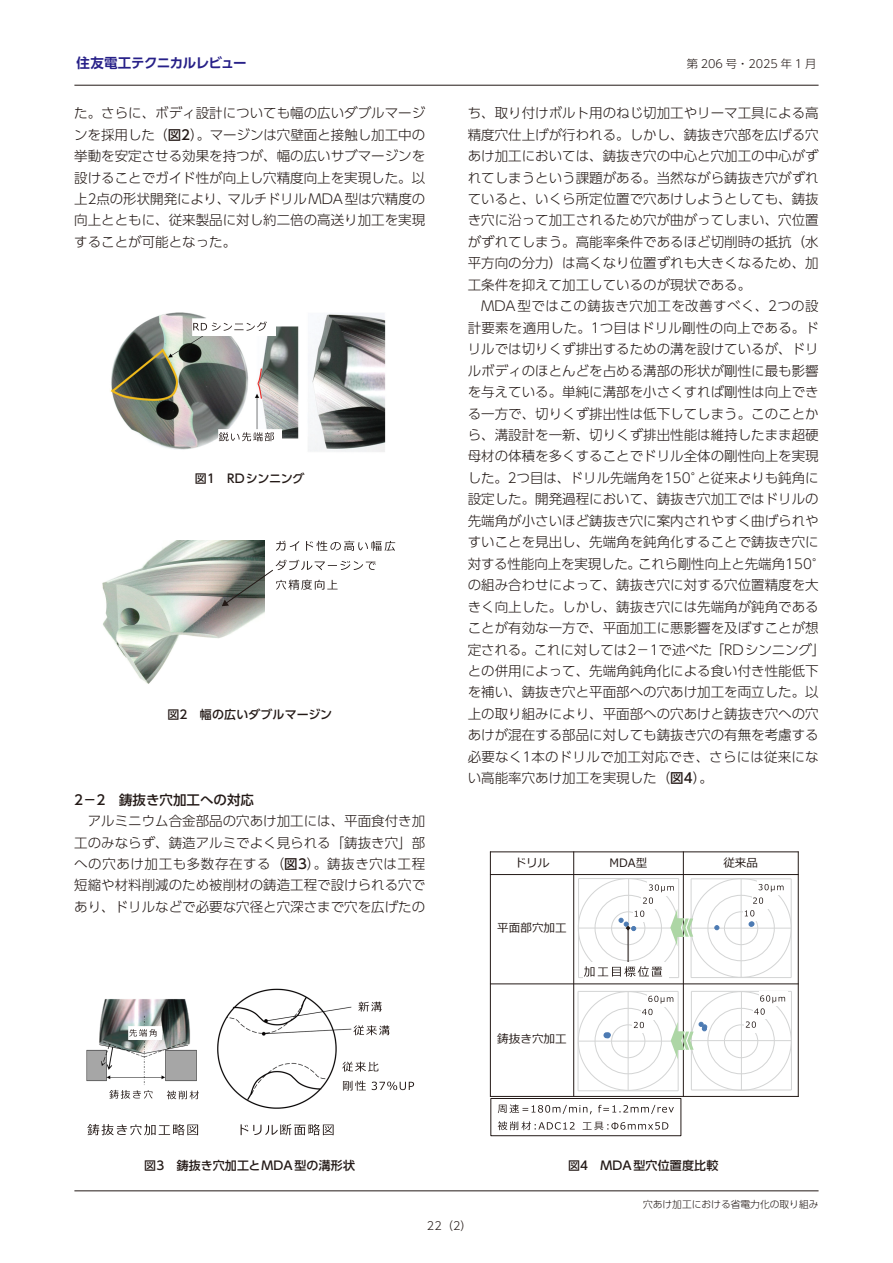
<style>
.page{position:relative;width:893px;height:1263px;background:#fff}
.page>*{position:absolute;margin:0;border:0;box-sizing:border-box;transform-origin:0 0}
.本文-基本{font:300 13.5px/21.5px "UD Shin Go Pro";color:#231916;text-align:justify}
.本文-小見出し{font:500 13.5px "UD Shin Go Pro";color:#231916}
.t1{font:700 13.5px "UD Shin Go Pro De";letter-spacing:-.035em;color:#272088}
.キャプション{font:500 12px "UD Shin Go Pro";letter-spacing:.015em;color:#231916}
.キャプション-2{font:500 12px "UD Shin Go Pro";letter-spacing:-.025em;color:#231916}
.t2{font:11.55px "Meiryo";color:#231916}
.t3{font:300 11.25px "UD Shin Go Pro";color:#231916}
.t4{font:300 9.75px "UD Shin Go Pro";color:#231916}
.s1{font-weight:500}
</style>
<div class="page">
<hr style="left:74px;top:85px;width:745px;height:1px;background:#231916">
<hr style="left:74px;top:1190px;width:745px;height:1px;background:#231916">
<img style="left:110px;top:313px;width:276px;height:139px">
<img style="left:218px;top:429px;width:63px;height:17px">
<svg style="left:219px;top:432px;width:55px;height:9px"></svg>
<img style="left:192px;top:319px;width:84px;height:16px">
<svg style="left:193px;top:321px;width:74px;height:10px"></svg>
<svg style="left:276px;top:541px;width:119px;height:10px"></svg>
<img style="left:102px;top:540px;width:162px;height:144px">
<svg style="left:222px;top:560px;width:154px;height:46px"></svg>
<img style="left:86px;top:988px;width:266px;height:121px">
<svg style="left:358px;top:1002px;width:24px;height:9px"></svg>
<svg style="left:353px;top:1025px;width:37px;height:10px"></svg>
<img style="left:342px;top:1058px;width:73px;height:35px">
<svg style="left:342px;top:1062px;width:36px;height:9px"></svg>
<svg style="left:343px;top:1081px;width:71px;height:10px"></svg>
<img style="left:87px;top:1125px;width:112px;height:11px">
<svg style="left:87px;top:1124px;width:111px;height:11px"></svg>
<img style="left:240px;top:1124px;width:94px;height:12px">
<svg style="left:241px;top:1124px;width:93px;height:11px"></svg>
<div style="left:166px;top:1087px;width:39px;height:16px;background:#fff"></div>
<svg style="left:167px;top:1090px;width:32px;height:9px"></svg>
<div style="left:109px;top:1087px;width:49px;height:15px;background:#fff"></div>
<svg style="left:109px;top:1090px;width:43px;height:9px"></svg>
<div style="left:129px;top:1026px;width:33px;height:13px;background:#fff"></div>
<img style="left:129px;top:1026px;width:28px;height:11px">
<svg style="left:129px;top:1029px;width:27px;height:7px"></svg>
<hr style="left:573px;top:851px;width:1px;height:246px;background:#231916">
<hr style="left:683px;top:851px;width:1px;height:246px;background:#231916">
<hr style="left:490px;top:874px;width:309px;height:1px;background:#231916">
<hr style="left:490px;top:983px;width:309px;height:1px;background:#231916">
<hr style="left:490px;top:851px;width:1px;height:246px;background:#231916">
<hr style="left:798px;top:851px;width:1px;height:246px;background:#231916">
<hr style="left:490px;top:851px;width:309px;height:1px;background:#231916">
<hr style="left:490px;top:1096px;width:309px;height:1px;background:#231916">
<hr style="left:691px;top:977px;width:100px;height:1px;background:#d3d4d4">
<hr style="left:691px;top:928px;width:100px;height:1px;background:#d3d4d4">
<hr style="left:691px;top:878px;width:100px;height:1px;background:#d3d4d4">
<hr style="left:691px;top:879px;width:1px;height:98px;background:#d3d4d4">
<hr style="left:741px;top:879px;width:1px;height:98px;background:#d3d4d4">
<hr style="left:791px;top:879px;width:1px;height:98px;background:#d3d4d4">
<svg style="left:714px;top:925px;width:5px;height:5px"></svg>
<div style="left:708px;top:895px;width:67px;height:66px;border:1px solid #d3d4d4;border-radius:50%"></div>
<div style="left:724px;top:911px;width:34px;height:34px;border:1px solid #d3d4d4;border-radius:50%"></div>
<hr style="left:578px;top:977px;width:101px;height:1px;background:#d3d4d4">
<hr style="left:578px;top:928px;width:101px;height:1px;background:#d3d4d4">
<hr style="left:578px;top:878px;width:101px;height:1px;background:#d3d4d4">
<hr style="left:578px;top:878px;width:1px;height:99px;background:#d3d4d4">
<hr style="left:628px;top:878px;width:1px;height:99px;background:#d3d4d4">
<hr style="left:678px;top:878px;width:1px;height:99px;background:#d3d4d4">
<div style="left:611px;top:911px;width:34px;height:34px;border:1px solid #d3d4d4;border-radius:50%"></div>
<hr style="left:628px;top:928px;width:1px;height:35px;background:#231916">
<hr style="left:691px;top:1090px;width:100px;height:1px;background:#d3d4d4">
<hr style="left:691px;top:1040px;width:100px;height:1px;background:#d3d4d4">
<hr style="left:691px;top:991px;width:100px;height:1px;background:#d3d4d4">
<hr style="left:691px;top:991px;width:1px;height:99px;background:#d3d4d4">
<hr style="left:741px;top:991px;width:1px;height:99px;background:#d3d4d4">
<hr style="left:791px;top:991px;width:1px;height:99px;background:#d3d4d4">
<div style="left:708px;top:1008px;width:67px;height:66px;border:1px solid #d3d4d4;border-radius:50%"></div>
<div style="left:724px;top:1024px;width:34px;height:34px;border:1px solid #d3d4d4;border-radius:50%"></div>
<hr style="left:578px;top:1090px;width:100px;height:1px;background:#d3d4d4">
<hr style="left:578px;top:1041px;width:100px;height:1px;background:#d3d4d4">
<hr style="left:578px;top:991px;width:100px;height:1px;background:#d3d4d4">
<hr style="left:578px;top:991px;width:1px;height:100px;background:#d3d4d4">
<hr style="left:628px;top:991px;width:1px;height:100px;background:#d3d4d4">
<hr style="left:678px;top:991px;width:1px;height:100px;background:#d3d4d4">
<svg style="left:604px;top:1032px;width:7px;height:6px"></svg>
<div style="left:595px;top:1008px;width:67px;height:66px;border:1px solid #d3d4d4;border-radius:50%"></div>
<div style="left:611px;top:1024px;width:34px;height:34px;border:1px solid #d3d4d4;border-radius:50%"></div>
<div style="left:490px;top:1098px;width:191px;height:38px;border:1px solid #231916"></div>
<svg style="left:498px;top:1104px;width:176px;height:10px"></svg>
<svg style="left:498px;top:1121px;width:170px;height:9px"></svg>
<div style="left:583px;top:962px;width:85px;height:19px;background:#fff"></div>
<svg style="left:584px;top:966px;width:78px;height:11px"></svg>
<img style="left:743px;top:911px;width:13px;height:10px">
<svg style="left:745px;top:910px;width:9px;height:16px"></svg>
<svg style="left:753px;top:884px;width:30px;height:20px"></svg>
<img style="left:633px;top:1021px;width:10px;height:11px">
<svg style="left:634px;top:1022px;width:10px;height:6px"></svg>
<img style="left:645px;top:1008px;width:8px;height:11px">
<svg style="left:642px;top:1009px;width:10px;height:6px"></svg>
<svg style="left:648px;top:996px;width:25px;height:7px"></svg>
<img style="left:745px;top:1025px;width:10px;height:7px">
<svg style="left:746px;top:1021px;width:10px;height:7px"></svg>
<svg style="left:754px;top:995px;width:31px;height:20px"></svg>
<svg style="left:619px;top:884px;width:74px;height:62px"></svg>
<svg style="left:671px;top:1022px;width:36px;height:37px"></svg>
<p class="t1" style="left:77px;top:52px;width:172px">住友電工テクニカルレビュー</p>
<p class="t3" style="left:687px;top:55px;width:131px">第 206 号・2025 年 1 月</p>
<p class="本文-基本" style="left:74px;top:102px;width:352px">た。さらに、ボディ設計についても幅の広いダブルマージンを採用した（<span class="s1">図2</span>）。マージンは穴壁面と接触し加工中の挙動を安定させる効果を持つが、幅の広いサブマージンを設けることでガイド性が向上し穴精度向上を実現した。以上2点の形状開発により、マルチドリルMDA型は穴精度の向上とともに、従来製品に対し約二倍の高送り加工を実現することが可能となった。</p>
<p class="キャプション-2" style="left:195px;top:469px;width:111px">図1 RDシンニング</p>
<p class="キャプション" style="left:167px;top:705px;width:166px">図2　幅の広いダブルマージン</p>
<p class="本文-小見出し" style="left:74px;top:789px;width:181px">2−2　鋳抜き穴加工への対応</p>
<p class="本文-基本" style="left:74px;top:810px;width:352px;text-indent:14px">アルミニウム合金部品の穴あけ加工には、平面食付き加工のみならず、鋳造アルミでよく見られる「鋳抜き穴」部への穴あけ加工も多数存在する（<span class="s1">図3</span>）。鋳抜き穴は工程短縮や材料削減のため被削材の鋳造工程で設けられる穴であり、ドリルなどで必要な穴径と穴深さまで穴を広げたの</p>
<p class="本文-基本" style="left:468px;top:102px;width:353px">ち、取り付けボルト用のねじ切加工やリーマ工具による高精度穴仕上げが行われる。しかし、鋳抜き穴部を広げる穴あけ加工においては、鋳抜き穴の中心と穴加工の中心がずれてしまうという課題がある。当然ながら鋳抜き穴がずれていると、いくら所定位置で穴あけしようとしても、鋳抜き穴に沿って加工されるため穴が曲がってしまい、穴位置がずれてしまう。高能率条件であるほど切削時の抵抗（水平方向の分力）は高くなり位置ずれも大きくなるため、加工条件を抑えて加工しているのが現状である。</p>
<p class="本文-基本" style="left:468px;top:295px;width:359px;text-align:left;text-indent:14px">MDA型ではこの鋳抜き穴加工を改善すべく、2つの設計要素を適用した。1つ目はドリル剛性の向上である。ドリルでは切りくず排出するための溝を設けているが、ドリルボディのほとんどを占める溝部の形状が剛性に最も影響を与えている。単純に溝部を小さくすれば剛性は向上できる一方で、切りくず排出性は低下してしまう。このことから、溝設計を一新、切りくず排出性能は維持したまま超硬母材の体積を多くすることでドリル全体の剛性向上を実現した。2つ目は、ドリル先端角を150°と従来よりも鈍角に設定した。開発過程において、鋳抜き穴加工ではドリルの先端角が小さいほど鋳抜き穴に案内されやすく曲げられやすいことを見出し、先端角を鈍角化することで鋳抜き穴に対する性能向上を実現した。これら剛性向上と先端角150°の組み合わせによって、鋳抜き穴に対する穴位置精度を大きく向上した。しかし、鋳抜き穴には先端角が鈍角であることが有効な一方で、平面加工に悪影響を及ぼすことが想定される。これに対しては2−1で述べた「RDシンニング」との併用によって、先端角鈍角化による食い付き性能低下を補い、鋳抜き穴と平面部への穴あけ加工を両立した。以上の取り組みにより、平面部への穴あけと鋳抜き穴への穴あけが混在する部品に対しても鋳抜き穴の有無を考慮する必要なく1本のドリルで加工対応でき、さらには従来にない高能率穴あけ加工を実現した（<span class="s1">図4</span>）。</p>
<p class="t2" style="left:515px;top:855px;width:36px">ドリル</p>
<p class="t2" style="left:610px;top:855px;width:39px">MDA型</p>
<p class="t2" style="left:723px;top:855px;width:36px">従来品</p>
<p class="t2" style="left:497px;top:920px;width:71px">平面部穴加工</p>
<p class="t2" style="left:497px;top:1031px;width:71px">鋳抜き穴加工</p>
<p class="キャプション" style="left:144px;top:1155px;width:212px">図3　鋳抜き穴加工とMDA型の溝形状</p>
<p class="キャプション" style="left:568px;top:1155px;width:152px">図4 MDA型穴位置度比較</p>
<p class="t4" style="left:643px;top:1196px;width:177px">穴あけ加工における省電力化の取り組み</p>
<p class="t3" style="left:427px;top:1217px;width:46px">22（2）</p>
</div>
